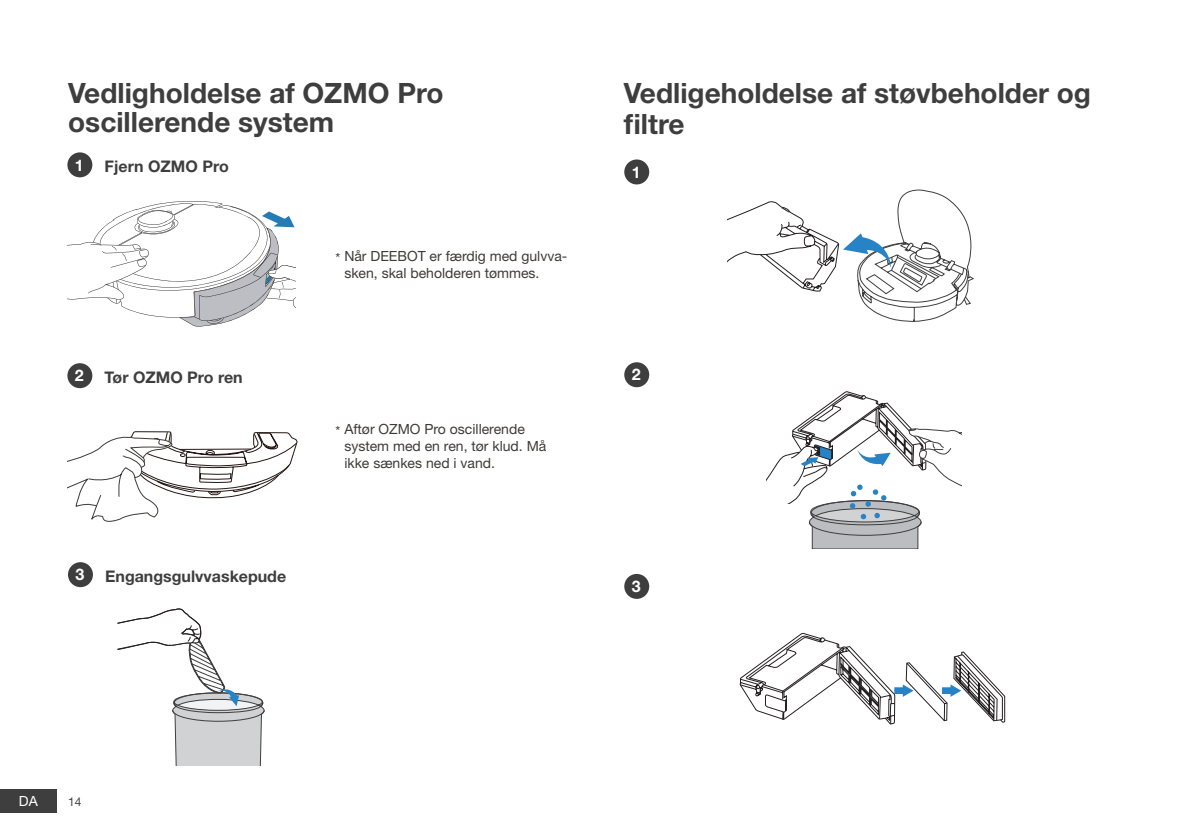
<style>
.page{position:relative;width:1191px;height:840px;background:#fff}
.page>*{position:absolute;margin:0;border:0;box-sizing:border-box;transform-origin:0 0}
.t1{font:700 28px/28px "Helvetica Neue LT Pro";color:#3e3e3f}
.t2{font:700 16px "Helvetica Neue LT Pro";color:#3e3e3f}
.t3{font:700 16px "Helvetica Neue LT Pro";color:#fff}
.t4{font:14px/16.8px "Helvetica Neue LT Pro";color:#3d3b38}
.t5{font:14px "Helvetica Neue LT Pro";color:#fff}
.t6{font:12px "Helvetica Neue LT Pro";color:#3e3e3f}
</style>
<div class="page">
<div style="left:0;top:788px;width:57px;height:24px;background:#3e3e3f"></div>
<svg style="left:67px;top:201px;width:228px;height:126px"></svg>
<svg style="left:68px;top:431px;width:229px;height:91px"></svg>
<div style="left:67px;top:152px;width:25px;height:25px;background:#3e3e3f;border-radius:50%"></div>
<div style="left:68px;top:562px;width:25px;height:25px;background:#3e3e3f;border-radius:50%"></div>
<div style="left:67px;top:363px;width:25px;height:25px;background:#3e3e3f;border-radius:50%"></div>
<svg style="left:117px;top:608px;width:147px;height:157px"></svg>
<svg style="left:739px;top:632px;width:266px;height:92px"></svg>
<div style="left:624px;top:573px;width:25px;height:25px;background:#3e3e3f;border-radius:50%"></div>
<div style="left:624px;top:159px;width:25px;height:25px;background:#3e3e3f;border-radius:50%"></div>
<div style="left:624px;top:362px;width:25px;height:25px;background:#3e3e3f;border-radius:50%"></div>
<svg style="left:727px;top:189px;width:247px;height:133px"></svg>
<svg style="left:766px;top:391px;width:195px;height:157px"></svg>
<p class="t1" style="left:68px;top:79px;width:377px">Vedligholdelse af OZMO Pro oscillerende system</p>
<p class="t3" style="left:75px;top:155px;width:10px">1</p>
<p class="t2" style="left:105px;top:156px;width:126px">Fjern OZMO Pro</p>
<p class="t4" style="left:344px;top:247px;width:224px;text-indent:-9px">* Når DEEBOT er færdig med gulvva&shy;sken, skal beholderen tømmes.</p>
<p class="t3" style="left:75px;top:365px;width:10px">2</p>
<p class="t2" style="left:105px;top:367px;width:140px">Tør OZMO Pro ren</p>
<p class="t4" style="left:344px;top:420px;width:204px;text-indent:-9px">* Aftør OZMO Pro oscillerende system med en ren, tør klud. Må ikke sænkes ned i vand.</p>
<p class="t3" style="left:76px;top:564px;width:10px">3</p>
<p class="t2" style="left:105px;top:565px;width:183px">Engangsgulvvaskepude</p>
<p class="t1" style="left:624px;top:78px;width:469px;line-height:30px">Vedligeholdelse af støvbeholder og filtre</p>
<p class="t3" style="left:632px;top:162px;width:10px">1</p>
<p class="t3" style="left:632px;top:364px;width:10px">2</p>
<p class="t3" style="left:632px;top:576px;width:10px">3</p>
<p class="t5" style="left:19px;top:792px;width:20px">DA</p>
<p class="t6" style="left:68px;top:794px;width:15px">14</p>
</div>
